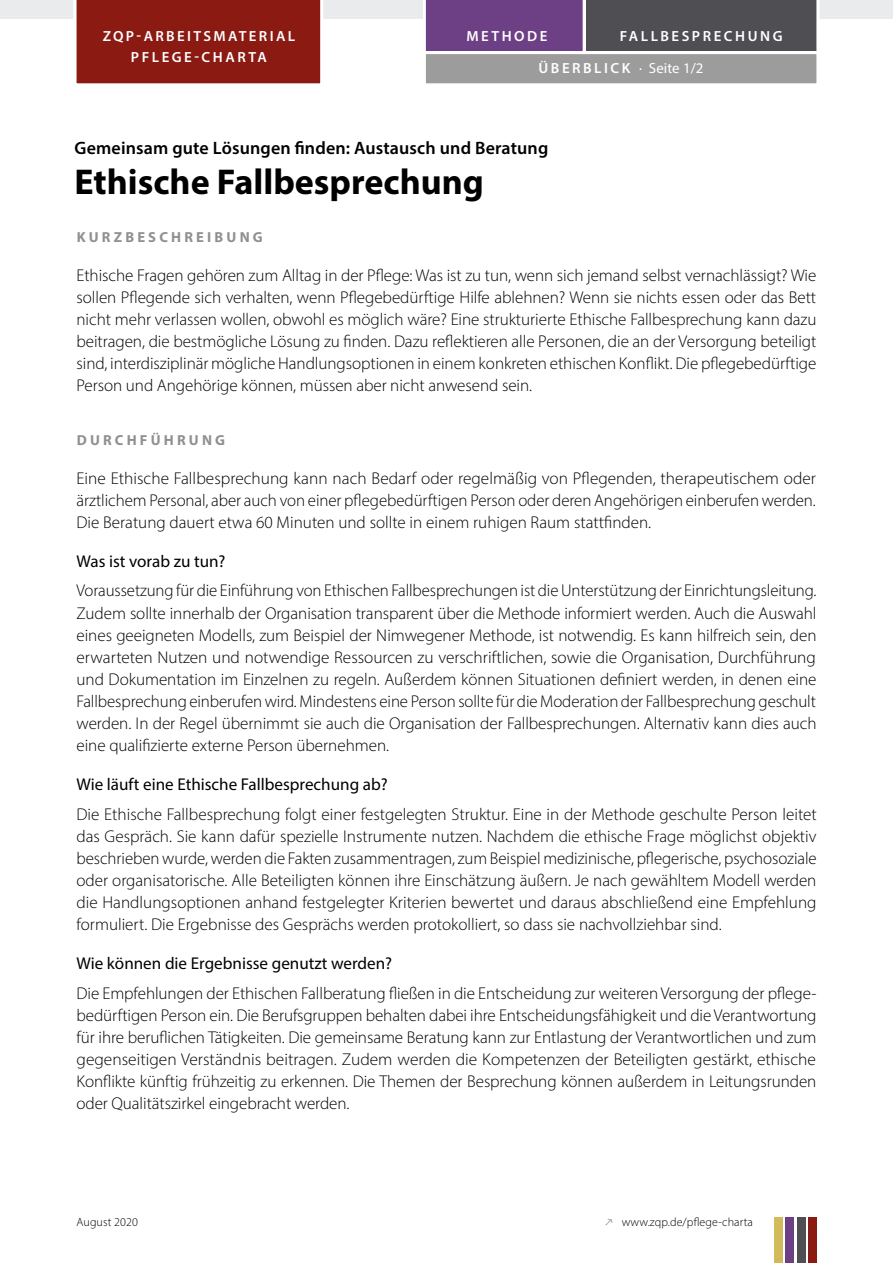
<style>
.page{position:relative;width:893px;height:1263px;background:#fff}
.page>*{position:absolute;margin:0;border:0;box-sizing:border-box;transform-origin:0 0}
.t1{font:700 36px "Myriad Pro";color:#000}
.t2{font:600 18px "Myriad Pro";letter-spacing:.01em;color:#000}
.t3{font:300 17.1px/22px "Myriad Pro";letter-spacing:-.005em;color:#000;text-align:justify}
.t4{font:17.1px "Myriad Pro";color:#000}
.t5{font:600 14.7px/21.8px "Myriad Pro";letter-spacing:.17em;color:#fff;text-align:center}
.t6{font:700 14.55px "Myriad Pro";letter-spacing:.22em;color:#909090}
.t7{font:300 12px "Myriad Pro";letter-spacing:.01em;color:#000}
.s1{font-weight:400}
</style>
<div class="page">
<svg style="left:425px;top:21px;width:392px;height:30px;background:#5b4867"></svg>
<hr style="left:583px;top:0;width:3px;height:106px;background:#fff">
<div style="left:423px;top:51px;width:396px;height:35px;background:#9c9c9c;border:3px solid #fff"></div>
<div style="left:774px;top:1217px;width:8px;height:41px;background:#d2bb5a"></div>
<div style="left:786px;top:1217px;width:8px;height:41px;background:#6d3f84"></div>
<div style="left:797px;top:1217px;width:8px;height:41px;background:#4f4e53"></div>
<div style="left:808px;top:1217px;width:8px;height:41px;background:#8b1a13"></div>
<div style="left:76px;top:21px;width:245px;height:63px;background:#8b1a13"></div>
<svg style="left:0;top:0;width:858px;height:21px;background:#8f6673"></svg>
<div style="left:858px;top:0;width:35px;height:21px;background:#e9ebec"></div>
<div style="left:0;top:1242px;width:893px;height:21px;background:#fff"></div>
<div style="left:872px;top:0;width:21px;height:1263px;background:#fff"></div>
<p class="t5" style="left:103px;top:24px;width:194px">ZQP-ARBEITSMATERIAL<br>PFLEGE-CHARTA</p>
<p class="t5" style="left:466px;top:24px;width:83px">METHODE</p>
<p class="t5" style="left:620px;top:24px;width:164px">FALLBESPRECHUNG</p>
<p class="t5" style="left:539px;top:57px;width:166px">ÜBERBLICK <span class="s1">· Seite 1/2</span></p>
<p class="t2" style="left:75px;top:136px;width:475px">Gemeinsam gute Lösungen finden: Austausch und Beratung</p>
<h1 class="t1" style="left:75px;top:159px;width:411px">Ethische Fallbesprechung</h1>
<p class="t6" style="left:77px;top:227px;width:188px">KURZBESCHREIBUNG</p>
<p class="t3" style="left:77px;top:264px;width:741px">Ethische Fragen gehören zum Alltag in der Pflege: Was ist zu tun, wenn sich jemand selbst vernachlässigt? Wie sollen Pflegende sich verhalten, wenn Pflegebedürftige Hilfe ablehnen? Wenn sie nichts essen oder das Bett nicht mehr verlassen wollen, obwohl es möglich wäre? Eine strukturierte Ethische Fallbesprechung kann dazu beitragen, die bestmögliche Lösung zu finden. Dazu reflektieren alle Personen, die an der Versorgung beteiligt sind, interdisziplinär mögliche Handlungsoptionen in einem konkreten ethischen Konflikt. Die pflegebedürftige Person und Angehörige können, müssen aber nicht anwesend sein.</p>
<p class="t6" style="left:77px;top:430px;width:150px">DURCHFÜHRUNG</p>
<p class="t3" style="left:77px;top:467px;width:741px">Eine Ethische Fallbesprechung kann nach Bedarf oder regelmäßig von Pflegenden, therapeutischem oder ärztlichem Personal, aber auch von einer pflegebedürftigen Person oder deren Angehörigen einberufen werden.<br>Die Beratung dauert etwa 60 Minuten und sollte in einem ruhigen Raum stattfinden.</p>
<p class="t4" style="left:77px;top:550px;width:151px">Was ist vorab zu tun?</p>
<p class="t3" style="left:77px;top:580px;width:741px">Voraussetzung für die Einführung von Ethischen Fallbesprechungen ist die Unterstützung der Einrichtungsleitung.<br>Zudem sollte innerhalb der Organisation transparent über die Methode informiert werden. Auch die Auswahl eines geeigneten Modells, zum Beispiel der Nimwegener Methode, ist notwendig. Es kann hilfreich sein, den erwarteten Nutzen und notwendige Ressourcen zu verschriftlichen, sowie die Organisation, Durchführung und Dokumentation im Einzelnen zu regeln. Außerdem können Situationen definiert werden, in denen eine Fallbesprechung einberufen wird. Mindestens eine Person sollte für die Moderation der Fallbesprechung geschult werden. In der Regel übernimmt sie auch die Organisation der Fallbesprechungen. Alternativ kann dies auch eine qualifizierte externe Person übernehmen.</p>
<p class="t4" style="left:77px;top:774px;width:313px">Wie läuft eine Ethische Fallbesprechung ab?</p>
<p class="t3" style="left:77px;top:803px;width:742px">Die Ethische Fallbesprechung folgt einer festgelegten Struktur. Eine in der Methode geschulte Person leitet das Gespräch. Sie kann dafür spezielle Instrumente nutzen. Nachdem die ethische Frage möglichst objektiv beschrieben wurde, werden die Fakten zusammentragen, zum Beispiel medizinische, pflegerische, psychosoziale oder organisatorische. Alle Beteiligten können ihre Einschätzung äußern. Je nach gewähltem Modell werden die Handlungsoptionen anhand festgelegter Kriterien bewertet und daraus abschließend eine Empfehlung formuliert. Die Ergebnisse des Gesprächs werden protokolliert, so dass sie nachvollziehbar sind.</p>
<p class="t4" style="left:77px;top:953px;width:317px">Wie können die Ergebnisse genutzt werden?</p>
<p class="t3" style="left:77px;top:982px;width:741px">Die Empfehlungen der Ethischen Fallberatung fließen in die Entscheidung zur weiteren Versorgung der pflege&shy;bedürftigen Person ein. Die Berufsgruppen behalten dabei ihre Entscheidungsfähigkeit und die Verantwortung für ihre beruflichen Tätigkeiten. Die gemeinsame Beratung kann zur Entlastung der Verantwortlichen und zum gegenseitigen Verständnis beitragen. Zudem werden die Kompetenzen der Beteiligten gestärkt, ethische Konflikte künftig frühzeitig zu erkennen. Die Themen der Besprechung können außerdem in Leitungsrunden oder Qualitätszirkel eingebracht werden.</p>
<p class="t7" style="left:77px;top:1215px;width:63px">August 2020</p>
<p class="t7" style="left:605px;top:1215px;width:150px">• www.zqp.de/pflege-charta</p>
</div>
